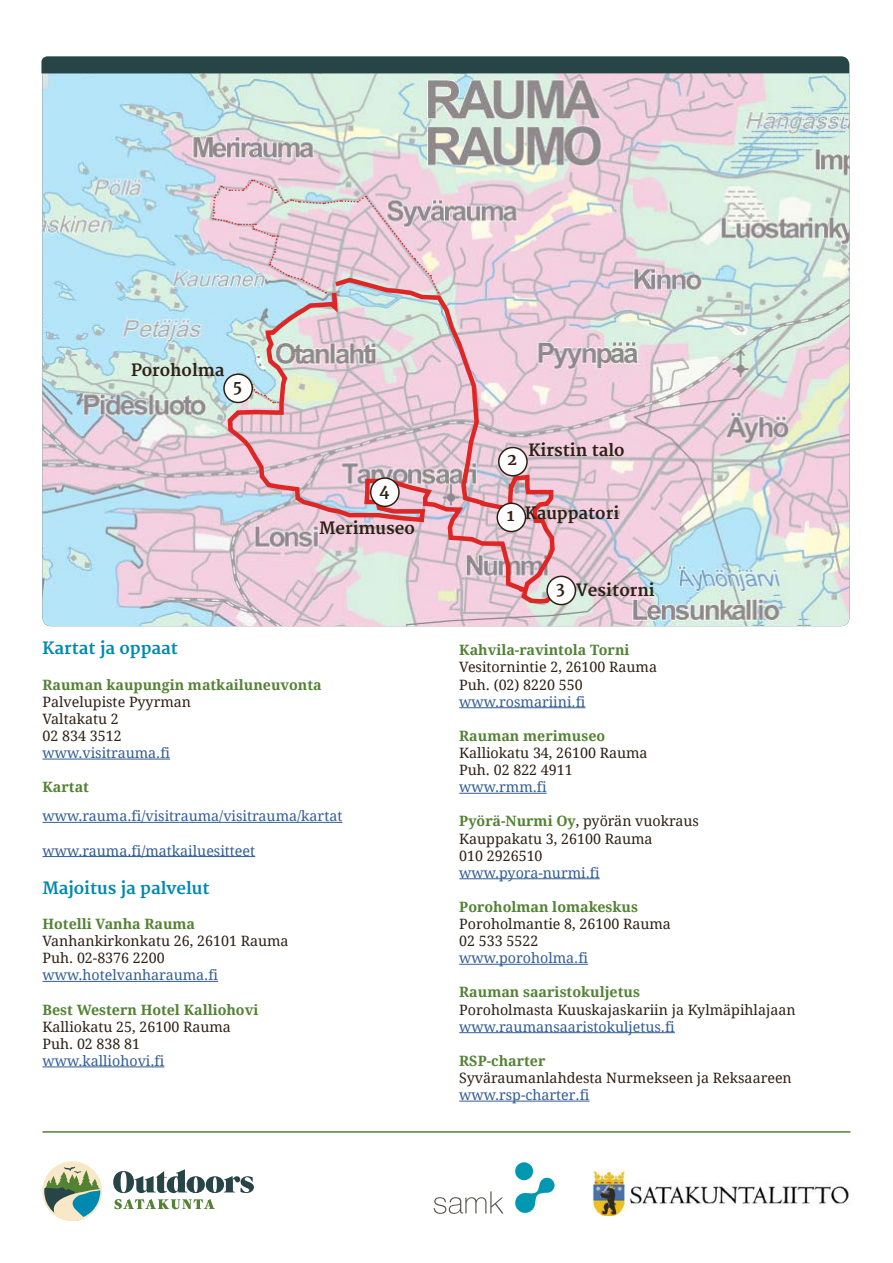
<style>
.page{position:relative;width:893px;height:1263px;background:#fff}
.page>*{position:absolute;margin:0;border:0;box-sizing:border-box;transform-origin:0 0}
.t1{font:700 16.5px "Merriweather";color:#2e2014}
.t2{font:700 16.5px "Merriweather";color:#0089ae}
.t3{font:14.25px/17.1px "Droid Serif";color:#2e2014}
.t4{font:14.25px "Droid Serif";color:#325d95}
.t5{font:700 14.25px "Droid Serif";color:#538234}
.s1{font-weight:700;color:#538234}
</style>
<div class="page">
<svg style="left:43px;top:1161px;width:59px;height:60px"></svg>
<svg style="left:113px;top:1169px;width:141px;height:24px"></svg>
<svg style="left:115px;top:1199px;width:100px;height:10px"></svg>
<hr style="left:43px;top:1131px;width:807px;height:2px;background:#538234">
<img style="left:592px;top:1169px;width:257px;height:46px">
<div style="left:515px;top:1162px;width:18px;height:18px;background:#0098b1;border-radius:50%"></div>
<svg style="left:515px;top:1178px;width:40px;height:35px"></svg>
<svg style="left:434px;top:1191px;width:69px;height:23px"></svg>
<img style="left:43px;top:73px;width:806px;height:553px">
<hr style="left:43px;top:759px;width:127px;height:1px;background:#325d95">
<hr style="left:43px;top:822px;width:299px;height:1px;background:#325d95">
<hr style="left:43px;top:856px;width:212px;height:1px;background:#325d95">
<hr style="left:43px;top:981px;width:175px;height:1px;background:#325d95">
<hr style="left:43px;top:1066px;width:121px;height:1px;background:#325d95">
<hr style="left:459px;top:707px;width:126px;height:1px;background:#325d95">
<hr style="left:459px;top:793px;width:88px;height:1px;background:#325d95">
<hr style="left:459px;top:878px;width:141px;height:1px;background:#325d95">
<hr style="left:459px;top:964px;width:129px;height:1px;background:#325d95">
<hr style="left:459px;top:1032px;width:216px;height:1px;background:#325d95">
<hr style="left:459px;top:1101px;width:130px;height:1px;background:#325d95">
<svg style="left:330px;top:275px;width:230px;height:331px;background:#e4c4ce"></svg>
<svg style="left:225px;top:288px;width:306px;height:306px;background:#ddc4cd"></svg>
<svg style="left:212px;top:178px;width:227px;height:116px;background:#dfcad5"></svg>
<svg style="left:245px;top:377px;width:37px;height:26px"></svg>
<div style="left:497px;top:503px;width:28px;height:28px;background:#fff;border-radius:50%"></div>
<div style="left:496px;top:502px;width:30px;height:30px;border:2px solid #2e2014;border-radius:50%"></div>
<div style="left:499px;top:447px;width:28px;height:29px;background:#fff;border-radius:50%"></div>
<div style="left:498px;top:447px;width:30px;height:29px;border:2px solid #2e2014;border-radius:50%"></div>
<div style="left:547px;top:576px;width:28px;height:29px;background:#fff;border-radius:50%"></div>
<div style="left:546px;top:576px;width:30px;height:29px;border:2px solid #2e2014;border-radius:50%"></div>
<div style="left:371px;top:478px;width:28px;height:28px;background:#fff;border-radius:50%"></div>
<div style="left:370px;top:477px;width:30px;height:30px;border:2px solid #2e2014;border-radius:50%"></div>
<div style="left:224px;top:374px;width:28px;height:28px;background:#fff;border-radius:50%"></div>
<div style="left:223px;top:373px;width:30px;height:30px;border:2px solid #2e2014;border-radius:50%"></div>
<div style="left:41px;top:56px;width:808px;height:17px;background:#274446"></div>
<p class="t1" style="left:131px;top:361px;width:95px">Poroholma</p>
<p class="t1" style="left:233px;top:376px;width:10px">5</p>
<p class="t1" style="left:379px;top:480px;width:12px">4</p>
<p class="t1" style="left:319px;top:519px;width:97px">Merimuseo</p>
<p class="t2" style="left:43px;top:638px;width:137px">Kartat ja oppaat</p>
<p class="t5" style="left:43px;top:676px;width:281px">Rauman kaupungin matkailuneuvonta</p>
<p class="t3" style="left:43px;top:693px;width:150px">Palvelupiste Pyyrman<br>Valtakatu 2<br>02 834 3512</p>
<p class="t4" style="left:43px;top:745px;width:129px">www.visitrauma.fi</p>
<p class="t5" style="left:43px;top:779px;width:48px">Kartat</p>
<p class="t4" style="left:43px;top:808px;width:301px">www.rauma.fi/visitrauma/visitrauma/kartat</p>
<p class="t4" style="left:43px;top:842px;width:214px">www.rauma.fi/matkailuesitteet</p>
<p class="t2" style="left:43px;top:879px;width:169px">Majoitus ja palvelut</p>
<p class="t5" style="left:43px;top:916px;width:154px">Hotelli Vanha Rauma</p>
<p class="t3" style="left:43px;top:933px;width:248px">Vanhankirkonkatu 26, 26101 Rauma<br>Puh. 02-8376 2200</p>
<p class="t4" style="left:43px;top:967px;width:177px">www.hotelvanharauma.fi</p>
<p class="t5" style="left:43px;top:1001px;width:217px">Best Western Hotel Kalliohovi</p>
<p class="t3" style="left:43px;top:1018px;width:190px">Kalliokatu 25, 26100 Rauma<br>Puh. 02 838 81</p>
<p class="t4" style="left:43px;top:1052px;width:123px">www.kalliohovi.fi</p>
<p class="t1" style="left:507px;top:450px;width:12px">2</p>
<p class="t1" style="left:529px;top:441px;width:98px">Kirstin talo</p>
<p class="t1" style="left:507px;top:505px;width:9px">1</p>
<p class="t1" style="left:525px;top:504px;width:96px">Kauppatori</p>
<p class="t1" style="left:556px;top:579px;width:10px">3</p>
<p class="t1" style="left:576px;top:581px;width:80px">Vesitorni</p>
<p class="t5" style="left:459px;top:642px;width:172px">Kahvila-ravintola Torni</p>
<p class="t3" style="left:459px;top:659px;width:199px">Vesitornintie 2, 26100 Rauma<br>Puh. (02) 8220 550</p>
<p class="t4" style="left:459px;top:693px;width:128px">www.rosmariini.fi</p>
<p class="t5" style="left:459px;top:728px;width:147px">Rauman merimuseo</p>
<p class="t3" style="left:459px;top:744px;width:190px">Kalliokatu 34, 26100 Rauma<br>Puh. 02 822 4911</p>
<p class="t4" style="left:459px;top:779px;width:89px">www.rmm.fi</p>
<p class="t3" style="left:459px;top:813px;width:241px"><span class="s1">Pyörä-Nurmi Oy</span>, pyörän vuokraus<br>Kauppakatu 3, 26100 Rauma<br>010 2926510</p>
<p class="t4" style="left:459px;top:864px;width:142px">www.pyora-nurmi.fi</p>
<p class="t5" style="left:459px;top:899px;width:180px">Poroholman lomakeskus</p>
<p class="t3" style="left:459px;top:915px;width:213px">Poroholmantie 8, 26100 Rauma<br>02 533 5522</p>
<p class="t4" style="left:459px;top:950px;width:130px">www.poroholma.fi</p>
<p class="t5" style="left:459px;top:984px;width:182px">Rauman saaristokuljetus</p>
<p class="t3" style="left:459px;top:1001px;width:338px">Poroholmasta Kuuskajaskariin ja Kylmäpihlajaan</p>
<p class="t4" style="left:459px;top:1018px;width:217px">www.raumansaaristokuljetus.fi</p>
<p class="t5" style="left:459px;top:1052px;width:88px">RSP-charter</p>
<p class="t3" style="left:459px;top:1069px;width:334px">Syväraumanlahdesta Nurmekseen ja Reksaareen</p>
<p class="t4" style="left:459px;top:1087px;width:132px">www.rsp-charter.fi</p>
</div>
